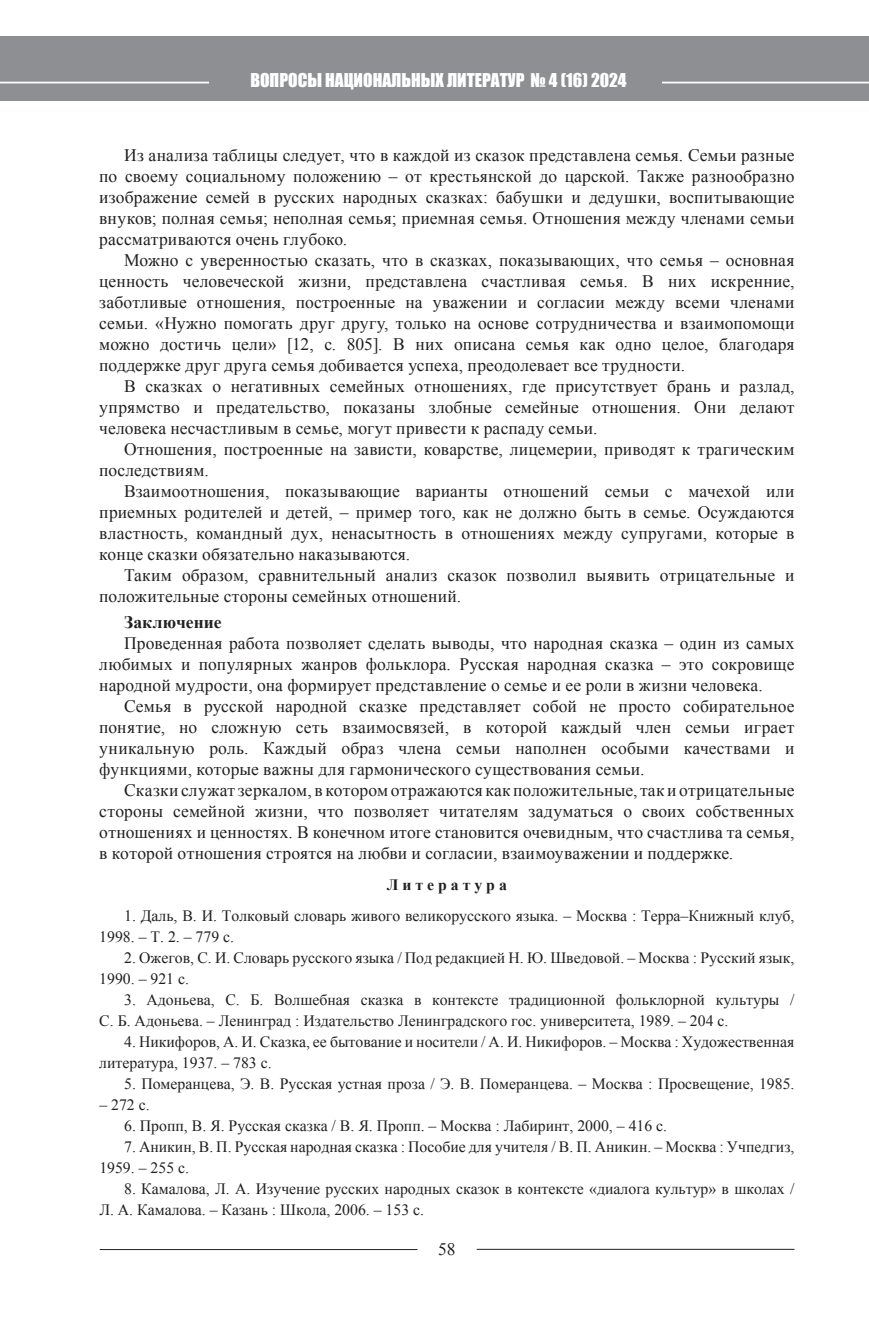
<style>
.page{position:relative;width:869px;height:1340px;background:#fff}
.page>*{position:absolute;margin:0;border:0;box-sizing:border-box;transform-origin:0 0}
.t1{font:17.5px/21px "Times New Roman";letter-spacing:.01em;color:#231f20;text-align:justify}
.t2{font:17.5px "Impact";color:#fff}
.t3{font:700 17.5px "Times New Roman";color:#231f20}
.t4{font:15.75px/21px "Times New Roman";color:#231f20}
.t5{font:700 15.75px "Times New Roman";color:#231f20}
</style>
<div class="page">
<div style="left:0;top:36px;width:868px;height:64px;background:#8d8f92"></div>
<hr style="left:0;top:82px;width:209px;height:1px;background:#fff">
<hr style="left:661px;top:82px;width:207px;height:1px;background:#fff">
<hr style="left:476px;top:1248px;width:318px;height:1px;background:#231f20">
<hr style="left:100px;top:1249px;width:317px;height:1px;background:#231f20">
<p class="t2" style="left:250px;top:66px;width:377px">ВОПРОСЫ НАЦИОНАЛЬНЫХ ЛИТЕРАТУР № 4 (16) 2024</p>
<p class="t1" style="left:99px;top:144px;width:696px;text-indent:25px">Из анализа таблицы следует, что в каждой из сказок представлена семья. Семьи разные по своему социальному положению – от крестьянской до царской. Также разнообразно изображение семей в русских народных сказках: бабушки и дедушки, воспитывающие внуков; полная семья; неполная семья; приемная семья. Отношения между членами семьи рассматриваются очень глубоко.</p>
<p class="t1" style="left:99px;top:249px;width:696px;text-indent:25px">Можно с уверенностью сказать, что в сказках, показывающих, что семья – основная ценность человеческой жизни, представлена счастливая семья. В них искренние, заботливые отношения, построенные на уважении и согласии между всеми членами семьи. «Нужно помогать друг другу, только на основе сотрудничества и взаимопомощи можно достичь цели» [12, с. 805]. В них описана семья как одно целое, благодаря поддержке друг друга семья добивается успеха, преодолевает все трудности.</p>
<p class="t1" style="left:99px;top:375px;width:696px;text-indent:25px">В сказках о негативных семейных отношениях, где присутствует брань и разлад, упрямство и предательство, показаны злобные семейные отношения. Они делают человека несчастливым в семье, могут привести к распаду семьи.</p>
<p class="t1" style="left:99px;top:438px;width:696px;text-indent:25px">Отношения, построенные на зависти, коварстве, лицемерии, приводят к трагическим последствиям.</p>
<p class="t1" style="left:99px;top:480px;width:696px;text-indent:25px">Взаимоотношения, показывающие варианты отношений семьи с мачехой или приемных родителей и детей, – пример того, как не должно быть в семье. Осуждаются властность, командный дух, ненасытность в отношениях между супругами, которые в конце сказки обязательно наказываются.</p>
<p class="t1" style="left:99px;top:564px;width:696px;text-indent:25px">Таким образом, сравнительный анализ сказок позволил выявить отрицательные и положительные стороны семейных отношений.</p>
<p class="t3" style="left:124px;top:610px;width:99px">Заключение</p>
<p class="t1" style="left:99px;top:632px;width:696px;text-indent:25px">Проведенная работа позволяет сделать выводы, что народная сказка – один из самых любимых и популярных жанров фольклора. Русская народная сказка – это сокровище народной мудрости, она формирует представление о семье и ее роли в жизни человека.</p>
<p class="t1" style="left:99px;top:695px;width:696px;text-indent:25px">Семья в русской народной сказке представляет собой не просто собирательное понятие, но сложную сеть взаимосвязей, в которой каждый член семьи играет уникальную роль. Каждый образ члена семьи наполнен особыми качествами и функциями, которые важны для гармонического существования семьи.</p>
<p class="t1" style="left:99px;top:779px;width:696px;text-indent:25px">Сказки служат зеркалом, в котором отражаются как положительные, так и отрицательные стороны семейной жизни, что позволяет читателям задуматься о своих собственных отношениях и ценностях. В конечном итоге становится очевидным, что счастлива та семья, в которой отношения строятся на любви и согласии, взаимоуважении и поддержке.</p>
<p class="t5" style="left:387px;top:874px;width:121px">Л и т е р а т у р а</p>
<p class="t4" style="left:99px;top:905px;width:696px;text-indent:25px">1. Даль, В. И. Толковый словарь живого великорусского языка. – Москва : Терра–Книжный клуб,<br>1998. – Т. 2. – 779 с.</p>
<p class="t4" style="left:99px;top:947px;width:696px;text-indent:25px">2. Ожегов, С. И. Словарь русского языка / Под редакцией Н. Ю. Шведовой. – Москва : Русский язык,<br>1990. – 921 с.</p>
<p class="t4" style="left:99px;top:989px;width:696px;text-indent:25px">3. Адоньева, С. Б. Волшебная сказка в контексте традиционной фольклорной культуры /<br>С. Б. Адоньева. – Ленинград : Издательство Ленинградского гос. университета, 1989. – 204 с.</p>
<p class="t4" style="left:99px;top:1031px;width:696px;text-indent:25px">4. Никифоров, А. И. Сказка, ее бытование и носители / А. И. Никифоров. – Москва : Художественная литература, 1937. – 783 с.</p>
<p class="t4" style="left:124px;top:1073px;width:671px">5. Померанцева, Э. В. Русская устная проза / Э. В. Померанцева. – Москва : Просвещение, 1985.</p>
<p class="t4" style="left:99px;top:1094px;width:52px">– 272 с.</p>
<p class="t4" style="left:124px;top:1115px;width:544px">6. Пропп, В. Я. Русская сказка / В. Я. Пропп. – Москва : Лабиринт, 2000, – 416 с.</p>
<p class="t4" style="left:99px;top:1136px;width:696px;text-indent:25px">7. Аникин, В. П. Русская народная сказка : Пособие для учителя / В. П. Аникин. – Москва : Учпедгиз,<br>1959. – 255 с.</p>
<p class="t4" style="left:99px;top:1178px;width:696px;text-indent:25px">8. Камалова, Л. А. Изучение русских народных сказок в контексте «диалога культур» в школах /<br>Л. А. Камалова. – Казань : Школа, 2006. – 153 с.</p>
<p class="t1" style="left:438px;top:1238px;width:19px">58</p>
</div>
